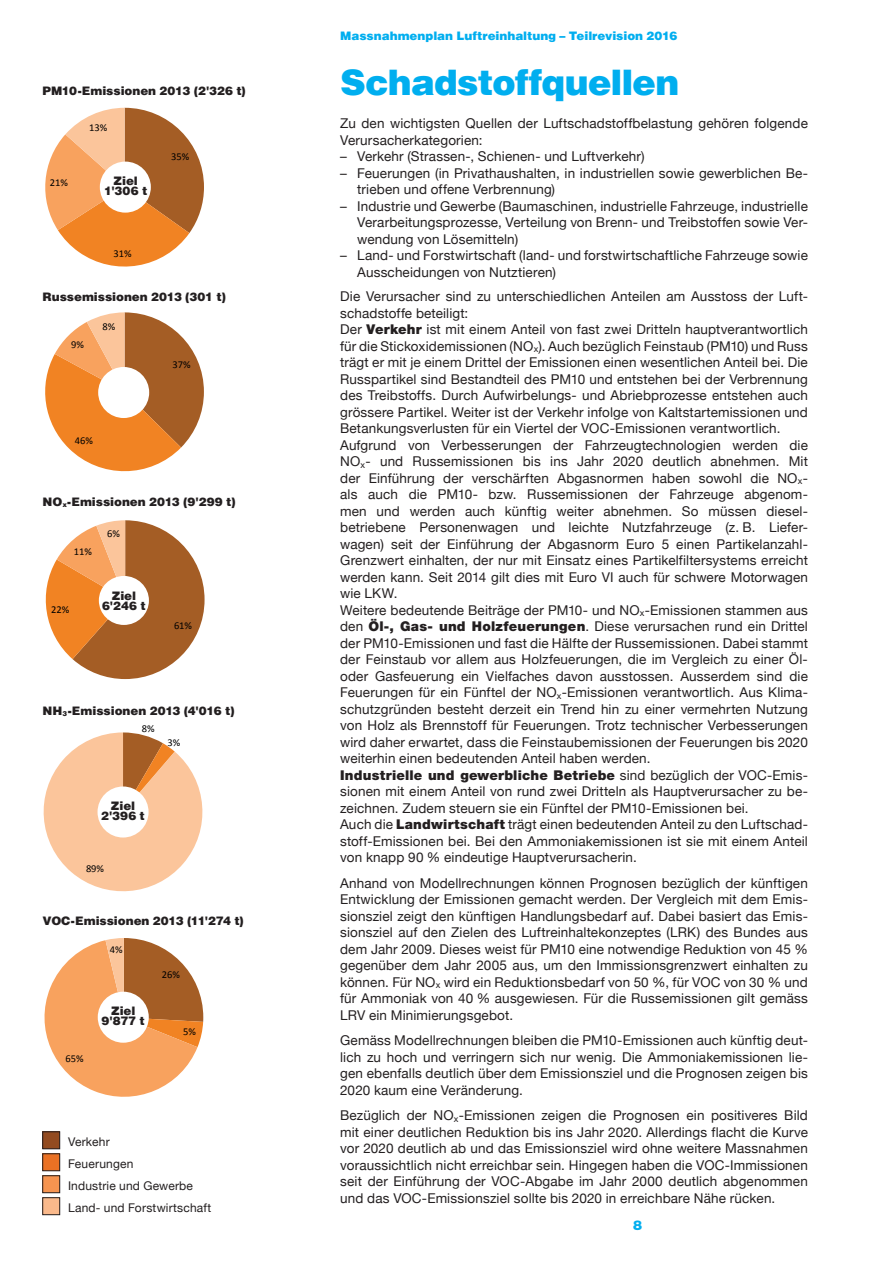
<style>
.page{position:relative;width:893px;height:1263px;background:#fff}
.page>*{position:absolute;margin:0;border:0;box-sizing:border-box;transform-origin:0 0}
.t1{font:900 36px "Helvetica";letter-spacing:-.03em;color:#00aeef}
.t2{font:13.5px/16.5px "Helvetica Neue";letter-spacing:.01em;color:#231f20}
.t3{font:900 13.5px "Helvetica Neue";color:#00aeef}
.t4{font:900 12px/9.8px "Helvetica";letter-spacing:-.01em;color:#231f20;text-align:center}
.t5{font:12px/21.8px "Helvetica Neue";letter-spacing:.015em;color:#231f20}
.t6{font:900 12px "Helvetica";letter-spacing:-.005em;color:#00aeef}
.t7{font:10.5px "Calibri";color:#000}
.s1{font-weight:900}
</style>
<div class="page">
<svg style="left:44px;top:938px;width:159px;height:159px"></svg>
<div style="left:43px;top:1132px;width:17px;height:17px;background:#934b20"></div>
<div style="left:43px;top:1131px;width:17px;height:18px;border:1px solid #231f20"></div>
<div style="left:43px;top:1154px;width:17px;height:17px;background:#ea7124"></div>
<div style="left:43px;top:1153px;width:17px;height:18px;border:1px solid #231f20"></div>
<div style="left:43px;top:1176px;width:17px;height:17px;background:#f69450"></div>
<div style="left:43px;top:1175px;width:17px;height:18px;border:1px solid #231f20"></div>
<div style="left:43px;top:1198px;width:17px;height:17px;background:#fab98b"></div>
<div style="left:43px;top:1197px;width:17px;height:18px;border:1px solid #231f20"></div>
<svg style="left:45px;top:108px;width:159px;height:159px"></svg>
<div style="left:100px;top:162px;width:51px;height:51px;background:#fff;border-radius:50%"></div>
<svg style="left:45px;top:520px;width:160px;height:159px"></svg>
<div style="left:99px;top:576px;width:50px;height:49px;background:#fff;border-radius:50%"></div>
<svg style="left:43px;top:732px;width:160px;height:160px"></svg>
<div style="left:98px;top:786px;width:51px;height:51px;background:#fff;border-radius:50%"></div>
<div style="left:98px;top:992px;width:51px;height:51px;background:#fff;border-radius:50%"></div>
<svg style="left:45px;top:312px;width:159px;height:160px"></svg>
<div style="left:98px;top:367px;width:51px;height:51px;background:#fff;border-radius:50%"></div>
<p class="t4" style="left:43px;top:86px;width:205px">PM10-Emissionen 2013 (2'326 t)</p>
<p class="t7" style="left:50px;top:176px;width:20px">21%</p>
<p class="t7" style="left:89px;top:121px;width:20px">13%</p>
<p class="t4" style="left:104px;top:176px;width:45px">Ziel<br>1'306 t</p>
<p class="t7" style="left:114px;top:247px;width:20px">31%</p>
<p class="t7" style="left:171px;top:150px;width:20px">35%</p>
<p class="t4" style="left:43px;top:292px;width:185px">Russemissionen 2013 (301 t)</p>
<p class="t7" style="left:71px;top:338px;width:14px">9%</p>
<p class="t7" style="left:103px;top:320px;width:14px">8%</p>
<p class="t7" style="left:75px;top:434px;width:20px">46%</p>
<p class="t7" style="left:173px;top:358px;width:20px">37%</p>
<p class="t4" style="left:43px;top:497px;width:195px">NO<sub>x</sub>-Emissionen 2013 (9'299 t)</p>
<p class="t7" style="left:74px;top:545px;width:20px">11%</p>
<p class="t7" style="left:107px;top:527px;width:14px">6%</p>
<p class="t7" style="left:51px;top:603px;width:20px">22%</p>
<p class="t4" style="left:102px;top:591px;width:45px">Ziel<br>6'246 t</p>
<p class="t7" style="left:174px;top:619px;width:20px">61%</p>
<p class="t4" style="left:43px;top:706px;width:194px">NH<sub>3</sub>-Emissionen 2013 (4'016 t)</p>
<p class="t7" style="left:142px;top:722px;width:14px">8%</p>
<p class="t7" style="left:168px;top:736px;width:14px">3%</p>
<p class="t4" style="left:101px;top:801px;width:45px">Ziel<br>2'396 t</p>
<p class="t7" style="left:86px;top:861px;width:20px">89%</p>
<p class="t4" style="left:43px;top:916px;width:203px">VOC-Emissionen 2013 (11'274 t)</p>
<p class="t7" style="left:66px;top:1052px;width:20px">65%</p>
<p class="t7" style="left:110px;top:943px;width:14px">4%</p>
<p class="t4" style="left:102px;top:1006px;width:45px">Ziel<br>9'877 t</p>
<p class="t7" style="left:162px;top:968px;width:20px">26%</p>
<p class="t7" style="left:183px;top:1025px;width:14px">5%</p>
<p class="t5" style="left:68px;top:1131px;width:145px">Verkehr<br>Feuerungen<br>Industrie und Gewerbe<br>Land- und Forstwirtschaft</p>
<p class="t6" style="left:340px;top:29px;width:339px">Massnahmenplan Luftreinhaltung – Teilrevision 2016</p>
<h1 class="t1" style="left:340px;top:61px;width:341px">Schadstoffquellen</h1>
<p class="t2" style="left:340px;top:115px;width:469px">Zu den wichtigsten Quellen der Luftschadstoffbelastung gehören folgende<br>Verursacherkategorien:</p>
<p class="t2" style="left:340px;top:148px;width:306px">– Verkehr (Strassen-, Schienen- und Luftverkehr)</p>
<p class="t2" style="left:357px;top:164px;width:452px;text-indent:-17px">– Feuerungen (in Privathaushalten, in industriellen sowie gewerblichen Be&shy;trieben und offene Verbrennung)</p>
<p class="t2" style="left:357px;top:197px;width:452px;text-align:justify;text-indent:-17px">– Industrie und Gewerbe (Baumaschinen, industrielle Fahrzeuge, industrielle Verarbeitungsprozesse, Verteilung von Brenn- und Treibstoffen sowie Ver&shy;wendung von Lösemitteln)</p>
<p class="t2" style="left:357px;top:247px;width:452px;text-indent:-17px">– Land- und Forstwirtschaft (land- und forstwirtschaftliche Fahrzeuge sowie<br>Ausscheidungen von Nutztieren)</p>
<p class="t2" style="left:340px;top:288px;width:469px">Die Verursacher sind zu unterschiedlichen Anteilen am Ausstoss der Luft&shy;schadstoffe beteiligt:<br>Der <span class="s1">Verkehr</span> ist mit einem Anteil von fast zwei Dritteln hauptverantwortlich für die Stickoxidemissionen (NO<sub>x</sub>). Auch bezüglich Feinstaub (PM10) und Russ trägt er mit je einem Drittel der Emissionen einen wesentlichen Anteil bei. Die Russpartikel sind Bestandteil des PM10 und entstehen bei der Verbrennung des Treibstoffs. Durch Aufwirbelungs- und Abriebprozesse entstehen auch grössere Partikel. Weiter ist der Verkehr infolge von Kaltstartemissionen und Betankungsverlusten für ein Viertel der VOC-Emissionen verantwortlich.<br>Aufgrund von Verbesserungen der Fahrzeugtechnologien werden die NO<sub>x</sub>- und Russemissionen bis ins Jahr 2020 deutlich abnehmen. Mit der Einführung der verschärften Abgasnormen haben sowohl die NO<sub>x&shy;</sub>als auch die PM10- bzw. Russemissionen der Fahrzeuge abgenom&shy;men und werden auch künftig weiter abnehmen. So müssen diesel&shy;betriebene Personenwagen und leichte Nutzfahrzeuge (z. B. Liefer&shy;wagen) seit der Einführung der Abgasnorm Euro 5 einen Partikelanzahl-Grenzwert einhalten, der nur mit Einsatz eines Partikelfiltersystems erreicht werden kann. Seit 2014 gilt dies mit Euro VI auch für schwere Motorwagen wie LKW.<br>Weitere bedeutende Beiträge der PM10- und NO<sub>x</sub>-Emissionen stammen aus den <span class="s1">Öl-, Gas- und Holzfeuerungen</span>. Diese verursachen rund ein Drittel der PM10-Emissionen und fast die Hälfte der Russemissionen. Dabei stammt der Feinstaub vor allem aus Holzfeuerungen, die im Vergleich zu einer Öl&shy;oder Gasfeuerung ein Vielfaches davon ausstossen. Ausserdem sind die Feuerungen für ein Fünftel der NO<sub>x</sub>-Emissionen verantwortlich. Aus Klima&shy;schutzgründen besteht derzeit ein Trend hin zu einer vermehrten Nutzung von Holz als Brennstoff für Feuerungen. Trotz technischer Verbesserungen wird daher erwartet, dass die Feinstaubemissionen der Feuerungen bis 2020 weiterhin einen bedeutenden Anteil haben werden.<br><span class="s1">Industrielle und gewerbliche Betriebe</span> sind bezüglich der VOC-Emis&shy;sionen mit einem Anteil von rund zwei Dritteln als Hauptverursacher zu be&shy;zeichnen. Zudem steuern sie ein Fünftel der PM10-Emissionen bei.<br>Auch die <span class="s1">Landwirtschaft</span> trägt einen bedeutenden Anteil zu den Luftschad&shy;stoff-Emissionen bei. Bei den Ammoniakemissionen ist sie mit einem Anteil von knapp 90 % eindeutige Hauptverursacherin.</p>
<p class="t2" style="left:340px;top:875px;width:469px;text-align:justify">Anhand von Modellrechnungen können Prognosen bezüglich der künftigen Entwicklung der Emissionen gemacht werden. Der Vergleich mit dem Emis&shy;sionsziel zeigt den künftigen Handlungsbedarf auf. Dabei basiert das Emis&shy;sionsziel auf den Zielen des Luftreinhaltekonzeptes (LRK) des Bundes aus dem Jahr 2009. Dieses weist für PM10 eine notwendige Reduktion von 45 % gegenüber dem Jahr 2005 aus, um den Immissionsgrenzwert einhalten zu können. Für NO<sub>x</sub> wird ein Reduktionsbedarf von 50 %, für VOC von 30 % und für Ammoniak von 40 % ausgewiesen. Für die Russemissionen gilt gemäss LRV ein Minimierungsgebot.</p>
<p class="t2" style="left:340px;top:1032px;width:469px;text-align:justify">Gemäss Modellrechnungen bleiben die PM10-Emissionen auch künftig deut&shy;lich zu hoch und verringern sich nur wenig. Die Ammoniakemissionen lie&shy;gen ebenfalls deutlich über dem Emissionsziel und die Prognosen zeigen bis 2020 kaum eine Veränderung.</p>
<p class="t2" style="left:340px;top:1107px;width:469px;text-align:justify">Bezüglich der NO<sub>x</sub>-Emissionen zeigen die Prognosen ein positiveres Bild mit einer deutlichen Reduktion bis ins Jahr 2020. Allerdings flacht die Kurve vor 2020 deutlich ab und das Emissionsziel wird ohne weitere Massnahmen voraussichtlich nicht erreichbar sein. Hingegen haben die VOC-Immissionen seit der Einführung der VOC-Abgabe im Jahr 2000 deutlich abgenommen und das VOC-Emissionsziel sollte bis 2020 in erreichbare Nähe rücken.</p>
<p class="t7" style="left:298px;top:622px;width:101px">Land--‐ &amp; Forstwirtscha=</p>
<p class="t7" style="left:296px;top:1040px;width:101px">Land--‐ &amp; Forstwirtscha&gt;</p>
<p class="t3" style="left:633px;top:1217px;width:11px">8</p>
</div>
